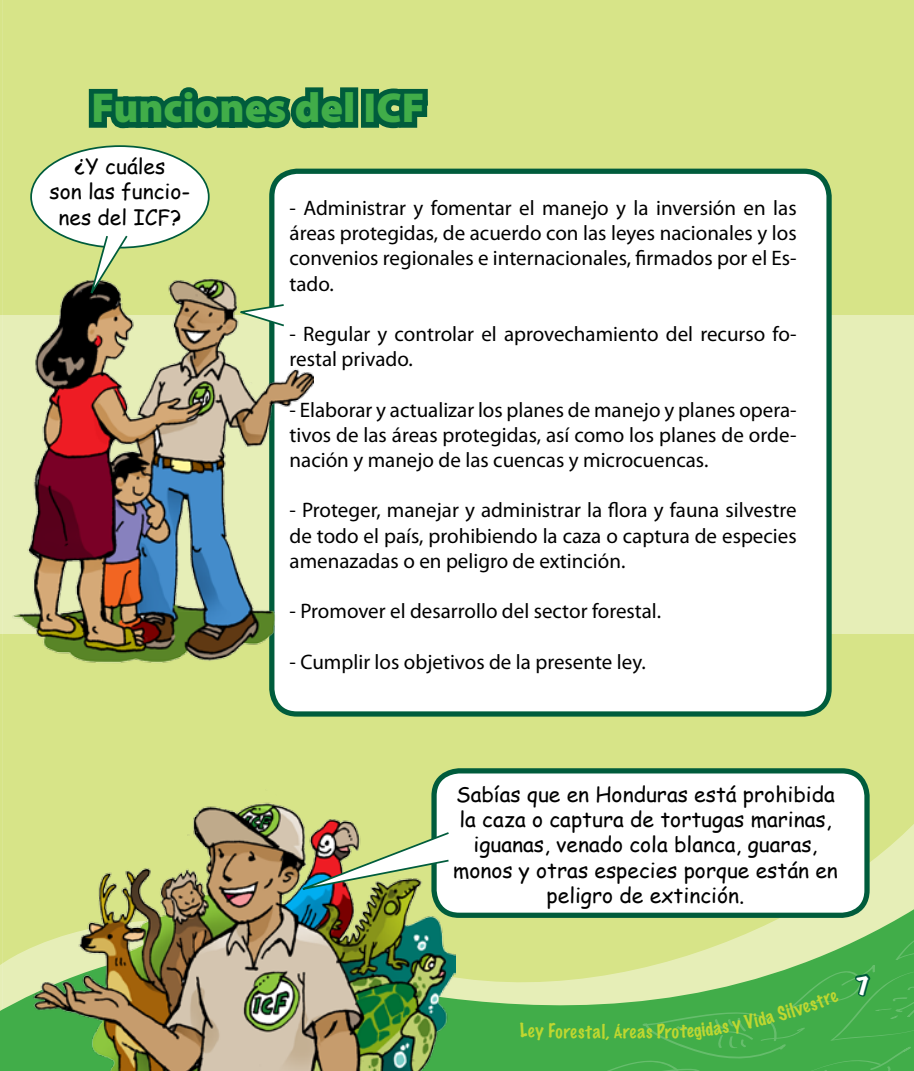
<style>
.page{position:relative;width:914px;height:1071px;background:#fff}
.page>*{position:absolute;margin:0;border:0;box-sizing:border-box;transform-origin:0 0}
.t1{font:900 42px "Myriad Pro";color:#41ad49}
.t2{font:21px/25.2px "Myriad Pro";color:#000;text-align:justify}
.t3{font:21px/25.2px "Comic Sans MS";color:#000;text-align:center}
.t4{font:expanded 21px "Marker Felt";color:#fff}
.t5{font:100 17.5px "Marker Felt";letter-spacing:.035em;color:#bfd730}
</style>
<div class="page">
<div style="left:2px;top:0;width:912px;height:786px;background:#d7e488"></div>
<svg style="left:2px;top:786px;width:912px;height:103px;background:#d9e596"></svg>
<svg style="left:2px;top:889px;width:912px;height:182px;background:#a4d27c"></svg>
<svg style="left:0;top:0;width:2px;height:1071px;background:#cbe085"></svg>
<div style="left:0;top:315px;width:914px;height:319px;background:#e6eeb7"></div>
<img style="left:17px;top:785px;width:438px;height:286px">
<div style="left:272px;top:171px;width:557px;height:543px;background:#fff;border-radius:25px"></div>
<div style="left:269px;top:169px;width:562px;height:548px;border:5px solid #005c3c;border-radius:25px"></div>
<div style="left:434px;top:771px;width:433px;height:144px;background:#fff;border-radius:25px"></div>
<div style="left:431px;top:768px;width:438px;height:150px;border:5px solid #005c3c;border-radius:25px"></div>
<svg style="left:84px;top:0;width:269px;height:137px;background:#a7c577"></svg>
<div style="left:340px;top:87px;width:18px;height:41px;border:10px solid #005c3c"></div>
<div style="left:361px;top:89px;width:18px;height:39px;border:10px solid #005c3c"></div>
<svg style="left:367px;top:83px;width:66px;height:50px;background:#498a55"></svg>
<div style="left:31px;top:146px;width:178px;height:102px;background:#fff;border-radius:50%"></div>
<img style="left:283px;top:831px;width:166px;height:64px">
<img style="left:6px;top:254px;width:307px;height:416px">
<svg style="left:87px;top:235px;width:42px;height:69px"></svg>
<svg style="left:233px;top:303px;width:53px;height:25px"></svg>
<svg style="left:568px;top:929px;width:346px;height:142px;background:#76c168"></svg>
<h1 class="t1" style="left:91px;top:84px;width:334px">Funciones del ICF</h1>
<p class="t3" style="left:50px;top:153px;width:142px">¿Y cuáles<br>son las funcio&shy;nes del ICF?</p>
<p class="t2" style="left:289px;top:195px;width:508px">- Administrar y fomentar el manejo y la inversión en las áreas protegidas, de acuerdo con las leyes nacionales y los convenios regionales e internacionales, firmados por el Es&shy;tado.</p>
<p class="t2" style="left:289px;top:321px;width:508px">- Regular y controlar el aprovechamiento del recurso fo&shy;restal privado.</p>
<p class="t2" style="left:289px;top:397px;width:508px">- Elaborar y actualizar los planes de manejo y planes opera&shy;tivos de las áreas protegidas, así como los planes de orde&shy;nación y manejo de las cuencas y microcuencas.</p>
<p class="t2" style="left:289px;top:498px;width:508px">- Proteger, manejar y administrar la flora y fauna silvestre de todo el país, prohibiendo la caza o captura de especies amenazadas o en peligro de extinción.</p>
<p class="t2" style="left:289px;top:598px;width:373px">- Promover el desarrollo del sector forestal.</p>
<p class="t2" style="left:289px;top:649px;width:358px">- Cumplir los objetivos de la presente ley.</p>
<p class="t3" style="left:453px;top:781px;width:386px">Sabías que en Honduras está prohibida la caza o captura de tortugas marinas, iguanas, venado cola blanca, guaras, monos y otras especies porque están en peligro de extinción.</p>
<p class="t5" style="left:520px;top:1019px;width:153px">Ley Forestal, Áreas Pr</p>
<p class="t4" style="left:856px;top:970px;width:15px">7</p>
</div>
